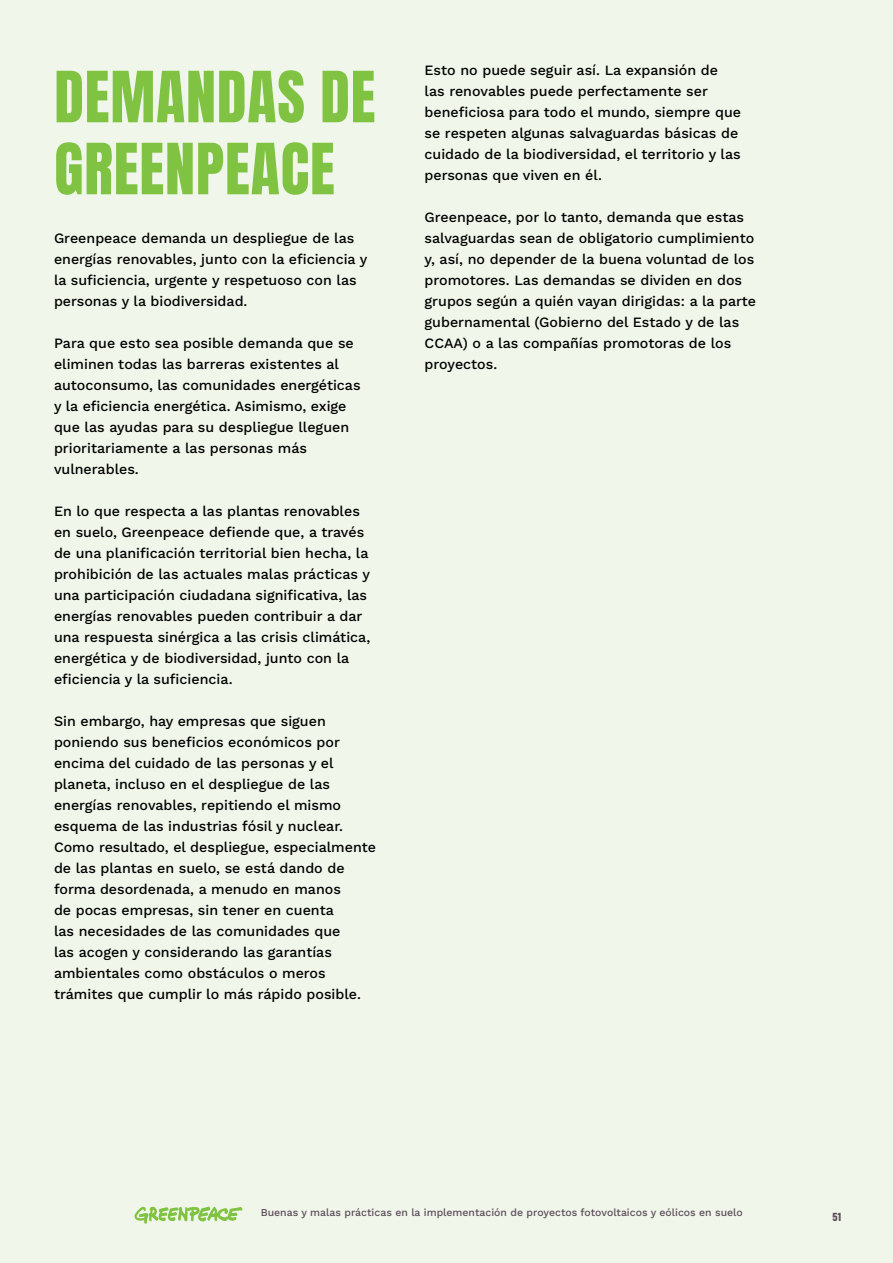
<style>
.page{position:relative;width:893px;height:1263px;background:#f0f7ea}
.page>*{position:absolute;margin:0;border:0;box-sizing:border-box;transform-origin:0 0}
.t1{font:60px/72px "Anton";letter-spacing:.015em;color:#80c342}
.t2{font:500 14.25px/21px "Work Sans";color:#000}
.t3{font:500 10.5px "Work Sans";color:#5c4b5a}
.t4{font:700 10.5px "Greenpeace Sans";color:#5c4b5a}
</style>
<div class="page">
<svg style="left:134px;top:1206px;width:108px;height:17px"></svg>
<h1 class="t1" style="left:54px;top:66px;width:323px">DEMANDAS DE<br>GREENPEACE</h1>
<p class="t2" style="left:54px;top:227px;width:315px">Greenpeace demanda un despliegue de las energías renovables, junto con la eficiencia y la suficiencia, urgente y respetuoso con las personas y la biodiversidad.</p>
<p class="t2" style="left:54px;top:332px;width:308px">Para que esto sea posible demanda que se eliminen todas las barreras existentes al autoconsumo, las comunidades energéticas y la eficiencia energética. Asimismo, exige que las ayudas para su despliegue lleguen prioritariamente a las personas más vulnerables.</p>
<p class="t2" style="left:54px;top:500px;width:318px">En lo que respecta a las plantas renovables en suelo, Greenpeace defiende que, a través de una planificación territorial bien hecha, la prohibición de las actuales malas prácticas y una participación ciudadana significativa, las energías renovables pueden contribuir a dar una respuesta sinérgica a las crisis climática, energética y de biodiversidad, junto con la eficiencia y la suficiencia.</p>
<p class="t2" style="left:54px;top:710px;width:323px">Sin embargo, hay empresas que siguen poniendo sus beneficios económicos por encima del cuidado de las personas y el planeta, incluso en el despliegue de las energías renovables, repitiendo el mismo esquema de las industrias fósil y nuclear.<br>Como resultado, el despliegue, especialmente de las plantas en suelo, se está dando de forma desordenada, a menudo en manos<br>de pocas empresas, sin tener en cuenta<br>las necesidades de las comunidades que<br>las acogen y considerando las garantías ambientales como obstáculos o meros trámites que cumplir lo más rápido posible.</p>
<p class="t2" style="left:425px;top:59px;width:318px">Esto no puede seguir así. La expansión de las renovables puede perfectamente ser beneficiosa para todo el mundo, siempre que se respeten algunas salvaguardas básicas de cuidado de la biodiversidad, el territorio y las personas que viven en él.</p>
<p class="t2" style="left:425px;top:206px;width:333px">Greenpeace, por lo tanto, demanda que estas salvaguardas sean de obligatorio cumplimiento y, así, no depender de la buena voluntad de los promotores. Las demandas se dividen en dos grupos según a quién vayan dirigidas: a la parte gubernamental (Gobierno del Estado y de las CCAA) o a las compañías promotoras de los proyectos.</p>
<p class="t3" style="left:261px;top:1204px;width:484px">Buenas y malas prácticas en la implementación de proyectos fotovoltaicos y eólicos en suelo</p>
<p class="t4" style="left:832px;top:1209px;width:10px">51</p>
</div>
